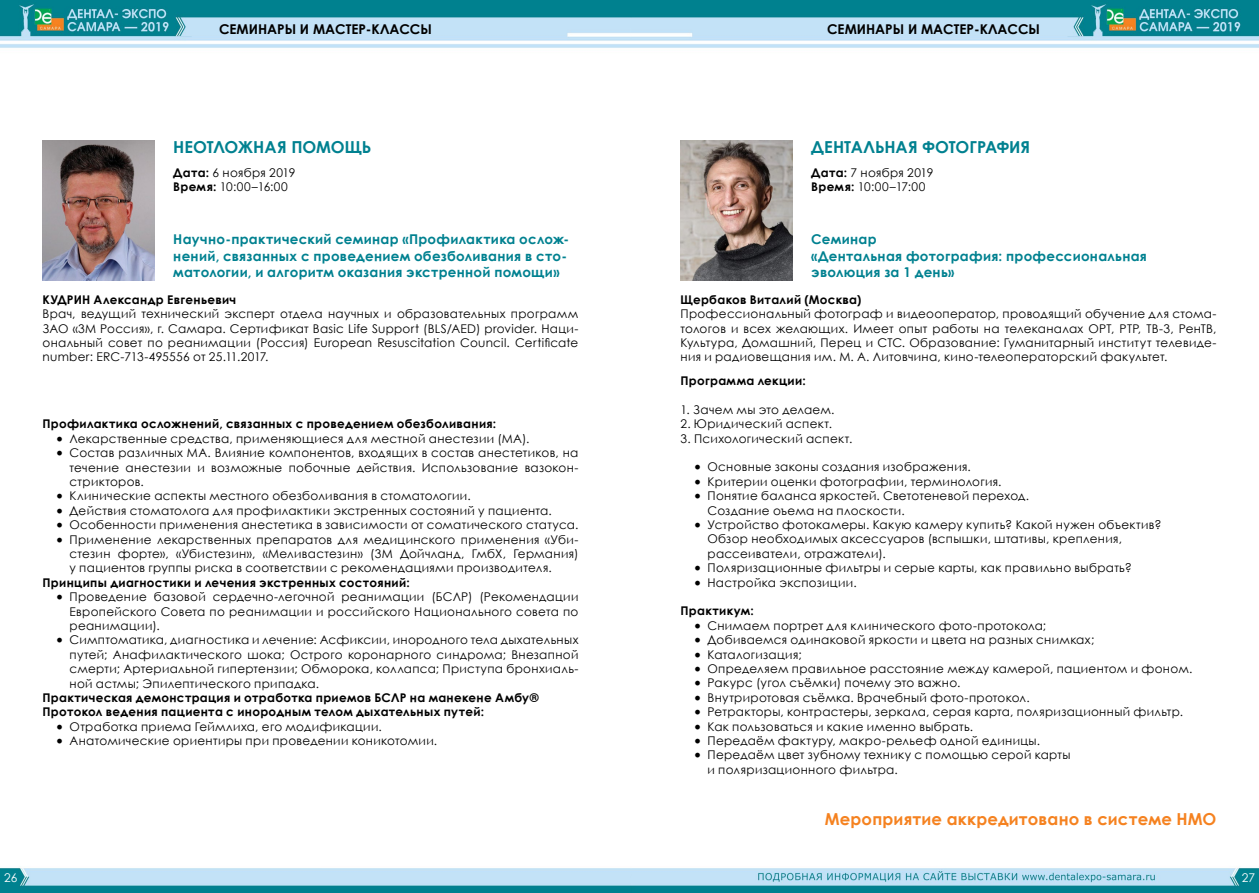
<style>
.page{position:relative;width:1259px;height:893px;background:#fff}
.page>*{position:absolute;margin:0;border:0;box-sizing:border-box;transform-origin:0 0}
.t1{font:700 16.5px "Century Gothic";color:#008190}
.t2{font:700 16.5px "Century Gothic";letter-spacing:.01em;color:#f58220}
.t3{font:700 13.5px/16.2px "Century Gothic";letter-spacing:.02em;color:#008190}
.t4{font:700 13.5px "Century Gothic";color:#000}
.t5{font:12px/14.4px "Century Gothic";letter-spacing:.025em;color:#000;text-align:justify}
.t6{font:700 12px/14.4px "Century Gothic";letter-spacing:.025em;color:#000}
.t7{font:12px "Century Gothic";letter-spacing:.005em;color:#000}
.t8{font:12px "Century Gothic";color:#fff}
.s1{font-weight:700}
.s2{font-family:"Minion Pro";font-size:18px}
</style>
<div class="page">
<img style="left:0;top:0;width:1259px;height:893px">
<img style="left:43px;top:140px;width:111px;height:140px">
<img style="left:680px;top:140px;width:112px;height:140px">
<p class="t4" style="left:219px;top:19px;width:214px">СЕМИНАРЫ И МАСТЕР-КЛАССЫ</p>
<h1 class="t1" style="left:173px;top:134px;width:199px">НЕОТЛОЖНАЯ ПОМОЩЬ</h1>
<p class="t5" style="left:173px;top:165px;width:124px"><span class="s1">Дата:</span> 6 ноября 2019<br><span class="s1">Время:</span> 10:00–16:00</p>
<p class="t3" style="left:173px;top:231px;width:397px">Научно-практический семинар «Профилактика ослож&shy;нений, связанных с проведением обезболивания в сто&shy;матологии, и алгоритм оказания экстренной помощи»</p>
<p class="t6" style="left:43px;top:292px;width:195px">КУДРИН Александр Евгеньевич</p>
<p class="t5" style="left:43px;top:306px;width:537px">Врач, ведущий технический эксперт отдела научных и образовательных программ ЗАО «3М Россия», г. Самара. Сертификат Basic Life Support (BLS/AED) provider. Наци&shy;ональный совет по реанимации (Россия) European Resuscitation Council. Certificate number: ERC-713-495556 от 25.11.2017.</p>
<p class="t6" style="left:43px;top:416px;width:455px">Профилактика осложнений, связанных с проведением обезболивания:</p>
<p class="t5" style="left:56px;top:431px;width:475px"><span class="s2">•</span> Лекарственные средства, применяющиеся для местной анестезии (МА).</p>
<p class="t5" style="left:70px;top:445px;width:510px;text-indent:-14px"><span class="s2">•</span> Состав различных МА. Влияние компонентов, входящих в состав анестетиков, на течение анестезии и возможные побочные действия. Использование вазокон&shy;стрикторов.</p>
<p class="t5" style="left:56px;top:489px;width:416px"><span class="s2">•</span> Клинические аспекты местного обезболивания в стоматологии.</p>
<p class="t5" style="left:56px;top:503px;width:497px"><span class="s2">•</span> Действия стоматолога для профилактики экстренных состояний у пациента.</p>
<p class="t5" style="left:56px;top:517px;width:524px"><span class="s2">•</span> Особенности применения анестетика в зависимости от соматического статуса.</p>
<p class="t5" style="left:70px;top:532px;width:510px;text-indent:-14px"><span class="s2">•</span> Применение лекарственных препаратов для медицинского применения «Уби&shy;стезин форте», «Убистезин», «Меливастезин» (3М Дойчланд, ГмбХ, Германия) у пациентов группы риска в соответствии с рекомендациями производителя.</p>
<p class="t6" style="left:43px;top:575px;width:369px">Принципы диагностики и лечения экстренных состояний:</p>
<p class="t5" style="left:70px;top:589px;width:510px;text-indent:-14px"><span class="s2">•</span> Проведение базовой сердечно-легочной реанимации (БСЛР) (Рекомендации Европейского Совета по реанимации и российского Национального совета по реанимации).</p>
<p class="t5" style="left:70px;top:633px;width:510px;text-indent:-14px"><span class="s2">•</span> Симптоматика, диагностика и лечение: Асфиксии, инородного тела дыхательных путей; Анафилактического шока; Острого коронарного синдрома; Внезапной смерти; Артериальной гипертензии; Обморока, коллапса; Приступа бронхиаль&shy;ной астмы; Эпилептического припадка.</p>
<p class="t6" style="left:43px;top:690px;width:497px">Практическая демонстрация и отработка приемов БСЛР на манекене Амбу®<br>Протокол ведения пациента с инородным телом дыхательных путей:</p>
<p class="t5" style="left:56px;top:719px;width:327px"><span class="s2">•</span> Отработка приема Геймлиха, его модификации.</p>
<p class="t5" style="left:56px;top:733px;width:383px"><span class="s2">•</span> Анатомические ориентиры при проведении коникотомии.</p>
<p class="t4" style="left:827px;top:19px;width:214px">СЕМИНАРЫ И МАСТЕР-КЛАССЫ</p>
<h1 class="t1" style="left:811px;top:134px;width:220px">ДЕНТАЛЬНАЯ ФОТОГРАФИЯ</h1>
<p class="t5" style="left:811px;top:165px;width:124px"><span class="s1">Дата:</span> 7 ноября 2019<br><span class="s1">Время:</span> 10:00–17:00</p>
<p class="t3" style="left:811px;top:231px;width:337px">Семинар<br>«Дентальная фотография: профессиональная эволюция за 1 день»</p>
<p class="t6" style="left:680px;top:292px;width:182px">Щербаков Виталий (Москва)</p>
<p class="t5" style="left:680px;top:306px;width:537px">Профессиональный фотограф и видеооператор, проводящий обучение для стома&shy;тологов и всех желающих. Имеет опыт работы на телеканалах ОРТ, РТР, ТВ-3, РенТВ, Культура, Домашний, Перец и СТС. Образование: Гуманитарный институт телевиде&shy;ния и радиовещания им. М. А. Литовчина, кино-телеоператорский факультет.</p>
<p class="t6" style="left:680px;top:373px;width:127px">Программа лекции:</p>
<p class="t7" style="left:680px;top:401px;width:156px">1. Зачем мы это делаем.</p>
<p class="t5" style="left:680px;top:416px;width:153px">2. Юридический аспект.</p>
<p class="t5" style="left:680px;top:431px;width:173px">3. Психологический аспект.</p>
<p class="t5" style="left:694px;top:460px;width:278px"><span class="s2">•</span> Основные законы создания изображения.</p>
<p class="t5" style="left:694px;top:474px;width:309px"><span class="s2">•</span> Критерии оценки фотографии, терминология.</p>
<p class="t5" style="left:707px;top:488px;width:323px;text-indent:-14px"><span class="s2">•</span> Понятие баланса яркостей. Светотеневой переход.<br>Создание оъема на плоскости.</p>
<p class="t5" style="left:707px;top:517px;width:455px;text-align:left;text-indent:-14px"><span class="s2">•</span> Устройство фотокамеры. Какую камеру купить? Какой нужен объектив?<br>Обзор необходимых аксессуаров (вспышки, штативы, крепления, рассеиватели, отражатели).</p>
<p class="t5" style="left:694px;top:560px;width:439px"><span class="s2">•</span> Поляризационные фильтры и серые карты, как правильно выбрать?</p>
<p class="t5" style="left:694px;top:575px;width:164px"><span class="s2">•</span> Настройка экспозиции.</p>
<p class="t6" style="left:680px;top:603px;width:75px">Практикум:</p>
<p class="t5" style="left:694px;top:618px;width:354px"><span class="s2">•</span> Снимаем портрет для клинического фото-протокола;</p>
<p class="t5" style="left:694px;top:632px;width:402px"><span class="s2">•</span> Добиваемся одинаковой яркости и цвета на разных снимках;</p>
<p class="t5" style="left:694px;top:647px;width:109px"><span class="s2">•</span> Каталогизация;</p>
<p class="t5" style="left:694px;top:661px;width:500px"><span class="s2">•</span> Определяем правильное расстояние между камерой, пациентом и фоном.</p>
<p class="t5" style="left:694px;top:676px;width:268px"><span class="s2">•</span> Ракурс (угол съёмки) почему это важно.</p>
<p class="t5" style="left:694px;top:690px;width:337px"><span class="s2">•</span> Внутриротовая съёмка. Врачебный фото-протокол.</p>
<p class="t5" style="left:694px;top:704px;width:490px"><span class="s2">•</span> Ретракторы, контрастеры, зеркала, серая карта, поляризационный фильтр.</p>
<p class="t5" style="left:694px;top:719px;width:281px"><span class="s2">•</span> Как пользоваться и какие именно выбрать.</p>
<p class="t5" style="left:694px;top:733px;width:347px"><span class="s2">•</span> Передаём фактуру, макро-рельеф одной единицы.</p>
<p class="t5" style="left:707px;top:748px;width:364px;text-indent:-14px"><span class="s2">•</span> Передаём цвет зубному технику с помощью серой карты и поляризационного фильтра.</p>
<h1 class="t2" style="left:825px;top:806px;width:393px">Мероприятие аккредитовано в системе НМО</h1>
<p class="t8" style="left:4px;top:869px;width:15px">26</p>
<p class="t8" style="left:1241px;top:869px;width:15px">27</p>
</div>
